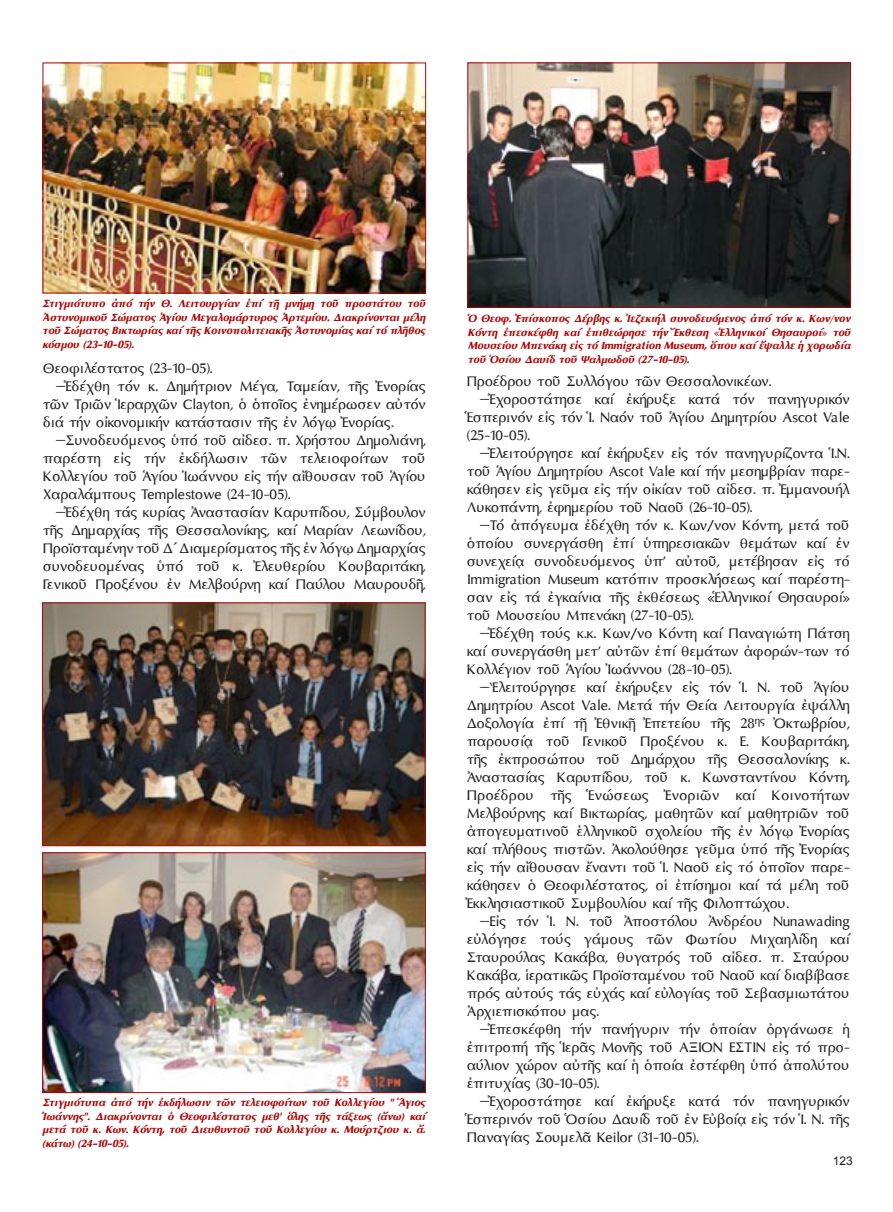
<style>
.page{position:relative;width:893px;height:1212px;background:#fff}
.page>*{position:absolute;margin:0;border:0;box-sizing:border-box;transform-origin:0 0}
.t1{font:18px "Mg Optima UC Pol";color:#231f20}
.t2{font:italic 700 13.5px/13.5px "Mg Optima UC Pol";color:#ad0707;text-align:justify}
.t3{font:12px "Arial";color:#231f20}
.s1{font-size:13.35px}
.s2{font-weight:400;font-style:normal}
</style>
<div class="page">
<img style="left:44px;top:854px;width:379px;height:237px">
<div style="left:42px;top:852px;width:383px;height:241px;border:1px solid #ad0707"></div>
<img style="left:45px;top:65px;width:379px;height:226px">
<div style="left:43px;top:63px;width:383px;height:230px;border:1px solid #ad0707"></div>
<img style="left:470px;top:65px;width:379px;height:240px">
<img style="left:44px;top:605px;width:379px;height:239px">
<div style="left:42px;top:603px;width:383px;height:243px;border:1px solid #ad0707"></div>
<p class="t2" style="left:43px;top:297px;width:384px">Στιγμιότυπο ἀπό τήν Θ. Λειτουργίαν ἐπί τῇ μνήμῃ τοῦ προστάτου τοῦ Ἀστυνομικοῦ Σώματος Ἁγίου Μεγαλομάρτυρος Ἀρτεμίου. Διακρίνονται μέλη τοῦ Σώματος Βικτωρίας καί τῆς Κοινοπολιτειακῆς Ἀστυνομίας καί τό πλῆθος κόσμου (23-10-05).</p>
<p class="t1" style="left:43px;top:360px;width:171px">Θεοφιλέστατος (23-10-05).</p>
<p class="t1" style="left:66px;top:378px;width:362px">Ἐδέχθη τόν κ. Δημήτριον Μέγα, Ταμείαν, τῆς Ἐνορίας</p>
<p class="t1" style="left:43px;top:396px;width:384px">τῶν Τριῶν Ἱεραρχῶν Clayton, ὁ ὁποῖος ἐνημέρωσεν αὐτόν</p>
<p class="t1" style="left:43px;top:414px;width:352px">διά τήν οἰκονομικήν κατάστασιν τῆς ἐν λόγῳ Ἐνορίας.</p>
<p class="t1" style="left:66px;top:432px;width:362px">Συνοδευόμενος ὑπό τοῦ αἰδεσ. π. Χρήστου Δημολιάνη,</p>
<p class="t1" style="left:43px;top:450px;width:384px">παρέστη εἰς τήν ἐκδήλωσιν τῶν τελειοφοίτων τοῦ</p>
<p class="t1" style="left:43px;top:468px;width:384px">Κολλεγίου τοῦ Ἁγίου Ἰωάννου εἰς τήν αἴθουσαν τοῦ Ἁγίου</p>
<p class="t1" style="left:43px;top:486px;width:249px">Χαραλάμπους Templestowe (24-10-05).</p>
<p class="t1" style="left:66px;top:504px;width:362px">Ἐδέχθη τάς κυρίας Ἀναστασίαν Καρυπίδου, Σύμβουλον</p>
<p class="t1" style="left:43px;top:522px;width:384px">τῆς Δημαρχίας τῆς Θεσσαλονίκης, καί Μαρίαν Λεωνίδου,</p>
<p class="t1" style="left:43px;top:540px;width:384px">Προϊσταμένην τοῦ Δ΄ Διαμερίσματος τῆς ἐν λόγῳ Δημαρχίας</p>
<p class="t1" style="left:43px;top:558px;width:384px">συνοδευομένας ὑπό τοῦ κ. Ἐλευθερίου Κουβαριτάκη,</p>
<p class="t1" style="left:43px;top:576px;width:384px">Γενικοῦ Προξένου ἐν Μελβούρνῃ καί Παύλου Μαυρουδῆ,</p>
<p class="t2" style="left:43px;top:1096px;width:384px">Στιγμιότυπα ἀπό τήν ἐκδήλωσιν τῶν τελειοφοίτων τοῦ Κολλεγίου " Ἅγιος Ἰωάννης". Διακρίνονται ὁ Θεοφιλέστατος μεθ' ὅλης τῆς τάξεως (ἄνω) καί μετά τοῦ κ. Κων. Κόντη, τοῦ Διευθυντοῦ τοῦ Κολλεγίου κ. Μούρτζιου κ. ἄ. (κάτω) (24-10-05).</p>
<p class="t2" style="left:468px;top:311px;width:384px">Ὁ Θεοφ. Ἐπίσκοπος Δέρβης κ. Ἰεζεκιήλ συνοδευόμενος ἀπό τόν κ. Κων/νον Κόντη ἐπεσκέφθη καί ἐπιθεώρησε τήν <span class="s1">Ἔκθ</span>εση <span class="s2">«</span>Ἑλληνικοί Θησαυροί<span class="s2">»</span> τοῦ Μουσείου Μπενάκη εἰς τό Immigration Museum, ὅπου καί ἔψαλλε ἡ χορωδία τοῦ Ὁσίου Δαυίδ τοῦ Ψαλμωδοῦ (27-10-05).</p>
<p class="t1" style="left:467px;top:373px;width:306px">Προέδρου τοῦ Συλλόγου τῶν Θεσσαλονικέων.</p>
<p class="t1" style="left:490px;top:391px;width:361px">Ἐχοροστάτησε καί ἐκήρυξε κατά τόν πανηγυρικόν</p>
<p class="t1" style="left:467px;top:409px;width:384px">Ἑσπερινόν εἰς τόν Ἱ. Ναόν τοῦ Ἁγίου Δημητρίου Ascot Vale</p>
<p class="t1" style="left:467px;top:427px;width:65px">(25-10-05).</p>
<p class="t1" style="left:490px;top:445px;width:361px">Ἐλειτούργησε καί ἐκήρυξεν εἰς τόν πανηγυρίζοντα Ἱ.Ν.</p>
<p class="t1" style="left:467px;top:463px;width:384px">τοῦ Ἁγίου Δημητρίου Ascot Vale καί τήν μεσημβρίαν παρε-</p>
<p class="t1" style="left:467px;top:481px;width:384px">κάθησεν εἰς γεῦμα εἰς τήν οἰκίαν τοῦ αἰδεσ. π. Ἐμμανουήλ</p>
<p class="t1" style="left:467px;top:499px;width:287px">Λυκοπάντη, ἐφημερίου τοῦ Ναοῦ (26-10-05).</p>
<p class="t1" style="left:490px;top:517px;width:362px">Τό ἀπόγευμα ἐδέχθη τόν κ. Κων/νον Κόντη, μετά τοῦ</p>
<p class="t1" style="left:467px;top:535px;width:384px">ὁποίου συνεργάσθη ἐπί ὑπηρεσιακῶν θεμάτων καί ἐν</p>
<p class="t1" style="left:467px;top:553px;width:384px">συνεχείᾳ συνοδευόμενος ὑπ’ αὐτοῦ, μετέβησαν εἰς τό</p>
<p class="t1" style="left:467px;top:571px;width:384px">Immigration Museum κατόπιν προσκλήσεως καί παρέστη-</p>
<p class="t1" style="left:467px;top:589px;width:384px">σαν εἰς τά ἐγκαίνια τῆς ἐκθέσεως «Ἑλληνικοί Θησαυροί»</p>
<p class="t1" style="left:467px;top:607px;width:228px">τοῦ Μουσείου Μπενάκη (27-10-05).</p>
<p class="t1" style="left:490px;top:625px;width:362px">Ἐδέχθη τούς κ.κ. Κων/νο Κόντη καί Παναγιώτη Πάτση</p>
<p class="t1" style="left:467px;top:643px;width:384px">καί συνεργάσθη μετ’ αὐτῶν ἐπί θεμάτων ἀφορών-των τό</p>
<p class="t1" style="left:467px;top:661px;width:266px">Κολλέγιον τοῦ Ἁγίου Ἰωάννου (28-10-05).</p>
<p class="t1" style="left:490px;top:679px;width:362px">‘Ελειτούργησε καί ἐκήρυξεν εἰς τόν Ἱ. Ν. τοῦ Ἁγίου</p>
<p class="t1" style="left:467px;top:697px;width:384px">Δημητρίου Ascot Vale. Μετά τήν Θεία Λειτουργία ἐψάλλη</p>
<p class="t1" style="left:467px;top:715px;width:384px">Δοξολογία ἐπί τῇ Ἐθνικῇ Ἐπετείου τῆς 28<sup>ης</sup> Ὀκτωβρίου,</p>
<p class="t1" style="left:467px;top:733px;width:384px">παρουσίᾳ τοῦ Γενικοῦ Προξένου κ. Ε. Κουβαριτάκη,</p>
<p class="t1" style="left:467px;top:751px;width:384px">τῆς ἐκπροσώπου τοῦ Δημάρχου τῆς Θεσσαλονίκης κ.</p>
<p class="t1" style="left:467px;top:769px;width:384px">Ἀναστασίας Καρυπίδου, τοῦ κ. Κωνσταντίνου Κόντη,</p>
<p class="t1" style="left:467px;top:787px;width:384px">Προέδρου τῆς Ἑνώσεως Ἐνοριῶν καί Κοινοτήτων</p>
<p class="t1" style="left:467px;top:805px;width:384px">Μελβούρνης καί Βικτωρίας, μαθητῶν καί μαθητριῶν τοῦ</p>
<p class="t1" style="left:467px;top:823px;width:384px">ἀπογευματινοῦ ἑλληνικοῦ σχολείου τῆς ἐν λόγῳ Ἐνορίας</p>
<p class="t1" style="left:467px;top:841px;width:384px">καί πλήθους πιστῶν. Ἀκολούθησε γεῦμα ὑπό τῆς Ἐνορίας</p>
<p class="t1" style="left:467px;top:859px;width:384px">εἰς τήν αἴθουσαν ἔναντι τοῦ Ἱ. Ναοῦ εἰς τό ὁποῖον παρε-</p>
<p class="t1" style="left:467px;top:877px;width:384px">κάθησεν ὁ Θεοφιλέστατος, οἱ ἐπίσημοι καί τά μέλη τοῦ</p>
<p class="t1" style="left:467px;top:895px;width:324px">Ἐκκλησιαστικοῦ Συμβουλίου καί τῆς Φιλοπτώχου.</p>
<p class="t1" style="left:490px;top:913px;width:362px">Εἰς τόν Ἱ. Ν. τοῦ Ἀποστόλου Ἀνδρέου Nunawading</p>
<p class="t1" style="left:467px;top:931px;width:384px">εὐλόγησε τούς γάμους τῶν Φωτίου Μιχαηλίδη καί</p>
<p class="t1" style="left:467px;top:949px;width:384px">Σταυρούλας Κακάβα, θυγατρός τοῦ αἰδεσ. π. Σταύρου</p>
<p class="t1" style="left:467px;top:967px;width:384px">Κακάβα, ἱερατικῶς Προϊσταμένου τοῦ Ναοῦ καί διαβίβασε</p>
<p class="t1" style="left:467px;top:985px;width:384px">πρός αὐτούς τάς εὐχάς καί εὐλογίας τοῦ Σεβασμιωτάτου</p>
<p class="t1" style="left:467px;top:1003px;width:134px">Ἀρχιεπισκόπου μας.</p>
<p class="t1" style="left:490px;top:1021px;width:362px">Ἐπεσκέφθη τήν πανήγυριν τήν ὁποίαν ὀργάνωσε ἡ</p>
<p class="t1" style="left:467px;top:1039px;width:384px">ἐπιτροπή τῆς Ἱερᾶς Μονῆς τοῦ ΑΞΙΟΝ ΕΣΤΙΝ εἰς τό προ-</p>
<p class="t1" style="left:467px;top:1057px;width:384px">αύλιον χώρον αὐτῆς καί ἡ ὁποία ἐστέφθη ὑπό ἀπολύτου</p>
<p class="t1" style="left:467px;top:1075px;width:134px">ἐπιτυχίας (30-10-05).</p>
<p class="t1" style="left:490px;top:1093px;width:361px">Ἐχοροστάτησε καί ἐκήρυξε κατά τόν πανηγυρικόν</p>
<p class="t1" style="left:467px;top:1111px;width:384px">Ἑσπερινόν τοῦ Ὁσίου Δαυίδ τοῦ ἐν Εὐβοίᾳ εἰς τόν Ἱ. Ν. τῆς</p>
<p class="t1" style="left:467px;top:1129px;width:233px">Παναγίας Σουμελᾶ Keilor (31-10-05).</p>
<p class="t3" style="left:833px;top:1153px;width:22px">123</p>
</div>
